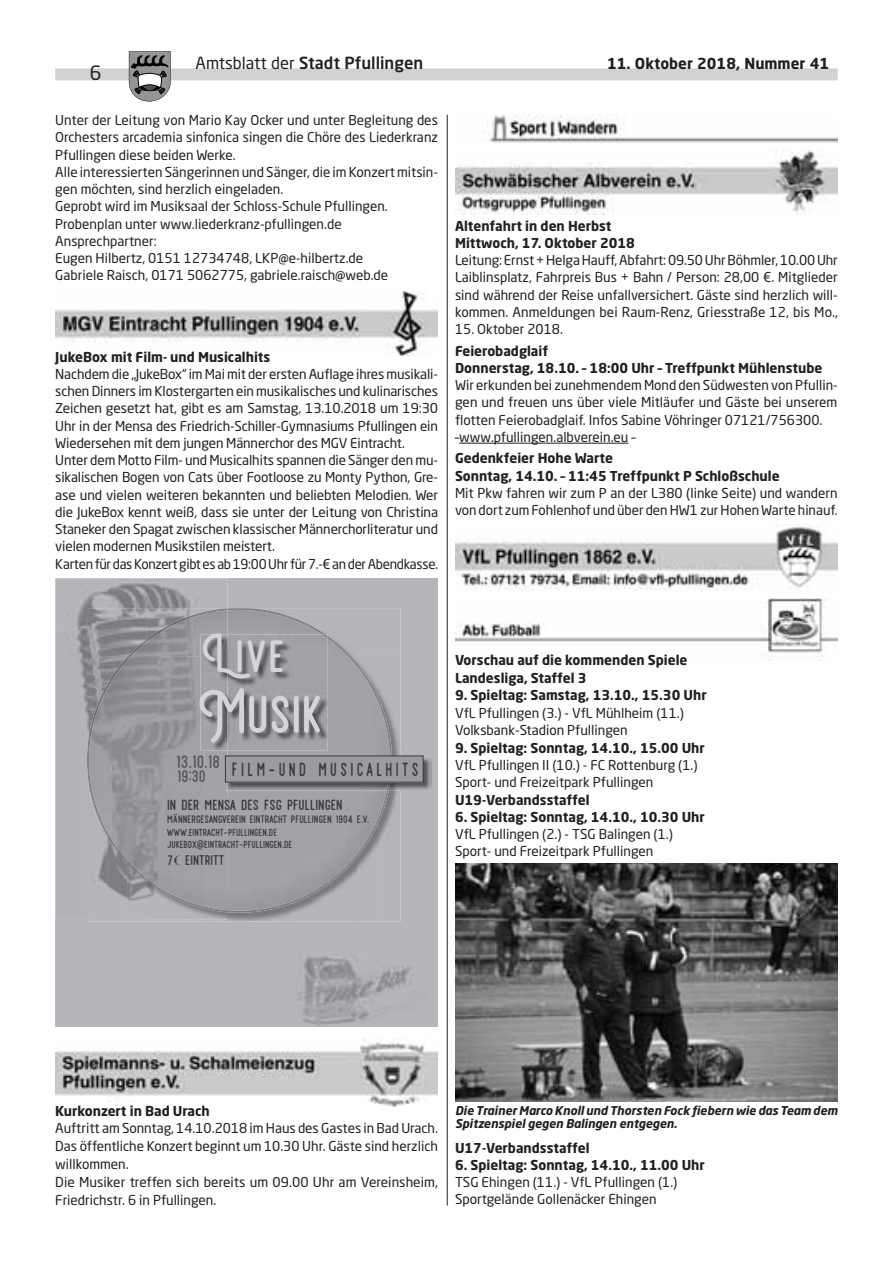
<style>
.page{position:relative;width:893px;height:1263px;background:#fff}
.page>*{position:absolute;margin:0;border:0;box-sizing:border-box;transform-origin:0 0}
.t1{font:53.4px "Retrocycles";color:#d4d5d7}
.t2{font:45.45px "Retrocycles";color:#d4d5d7}
.t3{font:19.5px "Neo Sans Std";color:#231f20}
.t4{font:19.2px "Retrocycles";letter-spacing:.21em;color:#3a393a;scale:.84 1}
.t5{font:18px "Retrocycles";color:#565759}
.t6{font:16.8px "Retrocycles";color:#565759}
.t7{font:500 16.5px "Neo Sans Std";color:#231f20}
.t8{font:700 15px "Neo Sans Std";color:#231f20}
.t9{font:14.85px "Retrocycles";color:#3a393a}
.t10{font:14.1px "Retrocycles";color:#3a393a}
.t11{font:13.5px/17.2px "Neo Sans Std";color:#231f20}
.t12{font:700 13.5px/17.2px "Neo Sans Std";color:#231f20}
.t13{font:italic 700 12px/12.8px "Neo Sans Std";color:#231f20}
.t14{font:10.95px "Retrocycles";color:#3a393a}
.t15{font:10.35px/12.3px "Retrocycles";color:#3a393a}
.s1{font-weight:400}
.s2{font-family:"Athena"}
</style>
<div class="page">
<div style="left:55px;top:68px;width:783px;height:12px;background:#d1d2d4"></div>
<svg style="left:129px;top:51px;width:42px;height:50px;background:#868686"></svg>
<hr style="left:447px;top:115px;width:1px;height:1090px;background:#231f20">
<img style="left:55px;top:290px;width:383px;height:66px">
<div style="left:55px;top:578px;width:383px;height:448px;background:#b5b6b9"></div>
<img style="left:295px;top:953px;width:133px;height:73px">
<img style="left:55px;top:578px;width:173px;height:52px">
<img style="left:55px;top:630px;width:33px;height:289px">
<img style="left:392px;top:609px;width:9px;height:22px">
<img style="left:392px;top:631px;width:9px;height:22px">
<img style="left:392px;top:653px;width:9px;height:22px">
<img style="left:392px;top:675px;width:9px;height:23px">
<img style="left:392px;top:698px;width:9px;height:58px">
<img style="left:379px;top:790px;width:22px;height:131px">
<img style="left:356px;top:913px;width:23px;height:8px">
<img style="left:334px;top:913px;width:22px;height:8px">
<img style="left:289px;top:913px;width:45px;height:8px">
<img style="left:88px;top:913px;width:201px;height:8px">
<img style="left:88px;top:609px;width:60px;height:66px">
<img style="left:148px;top:609px;width:12px;height:21px">
<img style="left:88px;top:675px;width:13px;height:20px">
<img style="left:88px;top:837px;width:19px;height:82px">
<img style="left:107px;top:864px;width:20px;height:55px">
<img style="left:127px;top:887px;width:20px;height:32px">
<img style="left:147px;top:895px;width:40px;height:24px">
<img style="left:187px;top:912px;width:40px;height:7px">
<img style="left:158px;top:610px;width:69px;height:46px">
<img style="left:112px;top:633px;width:47px;height:254px">
<img style="left:158px;top:656px;width:46px;height:250px">
<img style="left:89px;top:680px;width:23px;height:160px">
<div style="left:204px;top:750px;width:23px;height:142px;background:#a1a3a6"></div>
<img style="left:87px;top:743px;width:1px;height:35px">
<svg style="left:222px;top:608px;width:35px;height:1px"></svg>
<img style="left:227px;top:609px;width:165px;height:304px">
<img style="left:160px;top:609px;width:68px;height:21px">
<img style="left:132px;top:630px;width:32px;height:22px">
<img style="left:114px;top:652px;width:21px;height:22px">
<img style="left:101px;top:673px;width:16px;height:22px">
<img style="left:88px;top:695px;width:20px;height:142px">
<img style="left:107px;top:832px;width:21px;height:32px">
<img style="left:127px;top:860px;width:21px;height:22px">
<img style="left:147px;top:879px;width:21px;height:16px">
<img style="left:167px;top:892px;width:60px;height:20px">
<img style="left:201px;top:634px;width:127px;height:116px">
<svg style="left:322px;top:634px;width:6px;height:4px"></svg>
<img style="left:226px;top:756px;width:205px;height:34px">
<img style="left:387px;top:782px;width:5px;height:8px">
<div style="left:225px;top:756px;width:198px;height:26px;background:#9a9c9f"></div>
<div style="left:225px;top:756px;width:198px;height:26px;border:1px solid #3a393a"></div>
<img style="left:55px;top:1042px;width:383px;height:64px">
<hr style="left:459px;top:443px;width:169px;height:1px;background:#231f20">
<img style="left:488px;top:115px;width:350px;height:28px">
<img style="left:455px;top:150px;width:383px;height:64px">
<img style="left:455px;top:524px;width:383px;height:67px">
<img style="left:455px;top:598px;width:383px;height:63px">
<img style="left:455px;top:864px;width:383px;height:238px">
<h3 class="t3" style="left:90px;top:61px;width:13px">6</h3>
<p class="t7" style="left:196px;top:52px;width:229px"><span class="s1">Amtsblatt der</span> Stadt Pfullingen</p>
<p class="t8" style="left:607px;top:53px;width:223px">11. Oktober 2018, Nummer 41</p>
<p class="t11" style="left:55px;top:111px;width:384px">Unter der Leitung von Mario Kay Ocker und unter Begleitung des Orchesters arcademia sinfonica singen die Chöre des Liederkranz Pfullingen diese beiden Werke.<br>Alle interessierten Sängerinnen und Sänger, die im Konzert mitsin&shy;gen möchten, sind herzlich eingeladen.<br>Geprobt wird im Musiksaal der Schloss-Schule Pfullingen.<br>Probenplan unter www.liederkranz-pfullingen.de Ansprechpartner:<br>Eugen Hilbertz, 0151 12734748, LKP@e-hilbertz.de<br>Gabriele Raisch, 0171 5062775, gabriele.raisch@web.de</p>
<p class="t12" style="left:55px;top:348px;width:217px">JukeBox mit Film- und Musicalhits</p>
<p class="t11" style="left:55px;top:365px;width:384px">Nachdem die „JukeBox“ im Mai mit der ersten Auflage ihres musikali&shy;schen Dinners im Klostergarten ein musikalisches und kulinarisches Zeichen gesetzt hat, gibt es am Samstag, 13.10.2018 um 19:30<br>Uhr in der Mensa des Friedrich-Schiller-Gymnasiums Pfullingen ein Wiedersehen mit dem jungen Männerchor des MGV Eintracht.<br>Unter dem Motto Film- und Musicalhits spannen die Sänger den mu&shy;sikalischen Bogen von Cats über Footloose zu Monty Python, Gre&shy;ase und vielen weiteren bekannten und beliebten Melodien. Wer die JukeBox kennt weiß, dass sie unter der Leitung von Christina Staneker den Spagat zwischen klassischer Männerchorliteratur und vielen modernen Musikstilen meistert.<br>Karten für das Konzert gibt es ab 19:00 Uhr für 7.-€ an der Abendkasse.</p>
<p class="t12" style="left:455px;top:217px;width:181px">Altenfahrt in den Herbst<br>Mittwoch, 17. Oktober 2018</p>
<p class="t11" style="left:455px;top:251px;width:384px;text-align:justify">Leitung: Ernst + Helga Hauff, Abfahrt: 09.50 Uhr Böhmler, 10.00 Uhr Laiblinsplatz, Fahrpreis Bus + Bahn / Person: 28,00 €. Mitglieder sind während der Reise unfallversichert. Gäste sind herzlich will&shy;kommen. Anmeldungen bei Raum-Renz, Griesstraße 12, bis Mo.,</p>
<p class="t11" style="left:455px;top:320px;width:110px">15. Oktober 2018.</p>
<p class="t12" style="left:455px;top:342px;width:369px">Feierobadglaif<br>Donnerstag, 18.10. – 18:00 Uhr – Treffpunkt Mühlenstube</p>
<p class="t11" style="left:455px;top:376px;width:384px">Wir erkunden bei zunehmendem Mond den Südwesten von Pfullin&shy;gen und freuen uns über viele Mitläufer und Gäste bei unserem flotten Feierobadglaif. Infos Sabine Vöhringer 07121/756300. –www.pfullingen.albverein.eu –</p>
<p class="t12" style="left:455px;top:449px;width:326px">Gedenkfeier Hohe Warte<br>Sonntag, 14.10. – 11:45 Treffpunkt P Schloßschule</p>
<p class="t11" style="left:455px;top:484px;width:384px">Mit Pkw fahren wir zum P an der L380 (linke Seite) und wandern von dort zum Fohlenhof und über den HW1 zur Hohen Warte hinauf.</p>
<h2 class="t2" style="left:201px;top:626px;width:86px">Live</h2>
<h1 class="t1" style="left:197px;top:679px;width:127px">Musik</h1>
<h3 class="t5" style="left:176px;top:750px;width:45px">13.10.18</h3>
<p class="t6" style="left:177px;top:765px;width:30px">19:30</p>
<h3 class="t4" style="left:232px;top:756px;width:224px">film-und musicalhits</h3>
<p class="t9" style="left:167px;top:795px;width:177px">in der mensa des fsg pfullingen</p>
<p class="t14" style="left:167px;top:812px;width:204px">männergesangverein eintracht pfullingen 1904 e.v.</p>
<p class="t15" style="left:167px;top:826px;width:127px">www.eintracht-pfullingen.de jukebox@eintracht-pfullingen.de</p>
<p class="t10" style="left:167px;top:851px;width:59px">7<span class="s2">€</span> eintritt</p>
<p class="t12" style="left:455px;top:651px;width:234px">Vorschau auf die kommenden Spiele<br>Landesliga, Staffel 3</p>
<p class="t12" style="left:455px;top:686px;width:253px">9. Spieltag: Samstag, 13.10., 15.30 Uhr</p>
<p class="t11" style="left:455px;top:703px;width:230px">VfL Pfullingen (3.) - VfL Mühlheim (11.)<br>Volksbank-Stadion Pfullingen</p>
<p class="t12" style="left:455px;top:739px;width:251px">9. Spieltag: Sonntag, 14.10., 15.00 Uhr</p>
<p class="t11" style="left:455px;top:756px;width:244px">VfL Pfullingen II (10.) - FC Rottenburg (1.)<br>Sport- und Freizeitpark Pfullingen</p>
<p class="t12" style="left:455px;top:791px;width:136px">U19-Verbandsstaffel</p>
<p class="t12" style="left:455px;top:808px;width:251px">6. Spieltag: Sonntag, 14.10., 10.30 Uhr</p>
<p class="t11" style="left:455px;top:825px;width:219px">VfL Pfullingen (2.) - TSG Balingen (1.)<br>Sport- und Freizeitpark Pfullingen</p>
<p class="t12" style="left:55px;top:1102px;width:156px">Kurkonzert in Bad Urach</p>
<p class="t11" style="left:55px;top:1119px;width:384px;line-height:17.9px">Auftritt am Sonntag, 14.10.2018 im Haus des Gastes in Bad Urach.<br>Das öffentliche Konzert beginnt um 10.30 Uhr. Gäste sind herzlich willkommen.<br>Die Musiker treffen sich bereits um 09.00 Uhr am Vereinsheim, Friedrichstr. 6 in Pfullingen.</p>
<p class="t13" style="left:455px;top:1104px;width:384px">Die Trainer Marco Knoll und Thorsten Fock fiebern wie das Team dem<br>Spitzenspiel gegen Balingen entgegen.</p>
<p class="t12" style="left:455px;top:1139px;width:136px">U17-Verbandsstaffel</p>
<p class="t12" style="left:455px;top:1156px;width:251px">6. Spieltag: Sonntag, 14.10., 11.00 Uhr</p>
<p class="t11" style="left:455px;top:1174px;width:224px">TSG Ehingen (11.) - VfL Pfullingen (1.)<br>Sportgelände Gollenäcker Ehingen</p>
</div>
